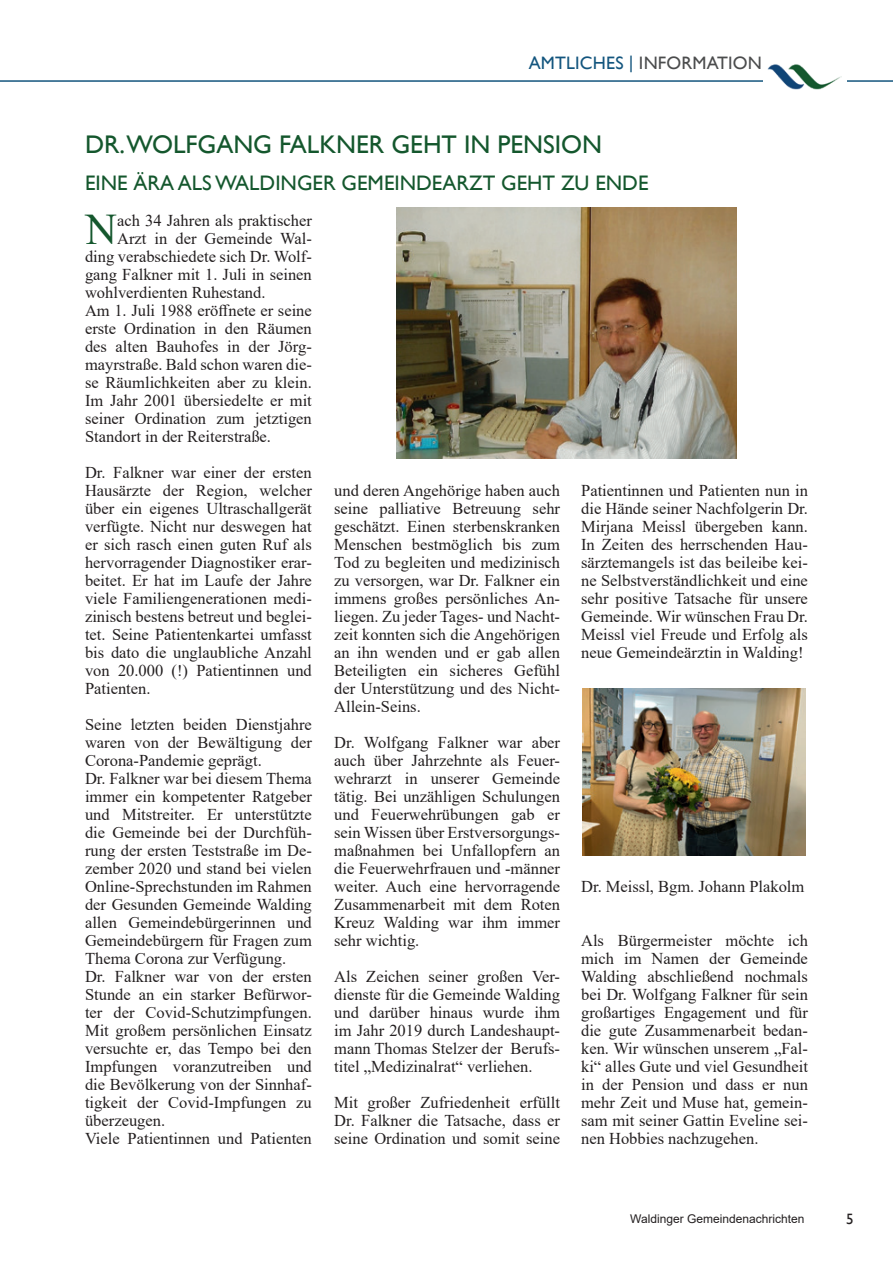
<style>
.page{position:relative;width:893px;height:1263px;background:#fff}
.page>*{position:absolute;margin:0;border:0;box-sizing:border-box;transform-origin:0 0}
.t1{font:43.65px "Times New Roman";color:#14572d}
.t2{font:25.5px "Gill Sans";color:#14572d}
.t3{font:21px "Gill Sans";color:#14572d}
.t4{font:18px "Gill Sans";letter-spacing:.01em;color:#4b4c4d}
.t5{font:16.5px/18px "Times New Roman";color:#231f20;text-align:justify}
.t6{font:15px "Gill Sans";color:#231f20}
.t7{font:12px "Arial";color:#231f20}
.s1{color:#13557e}
</style>
<div class="page">
<hr style="left:0;top:80px;width:893px;height:2px;background:#13557e">
<div style="left:763px;top:50px;width:83px;height:60px;background:#fff"></div>
<img style="left:768px;top:64px;width:74px;height:26px">
<img style="left:396px;top:208px;width:341px;height:251px">
<img style="left:582px;top:688px;width:224px;height:168px">
<p class="t4" style="left:529px;top:52px;width:235px"><span class="s1">AMTLICHES |</span> INFORMATION</p>
<h2 class="t2" style="left:85px;top:130px;width:519px">DR.WOLFGANG FALKNER GEHT IN PENSION</h2>
<p class="t3" style="left:85px;top:171px;width:565px">EINE ÄRA ALS WALDINGER GEMEINDEARZT GEHT ZU ENDE</p>
<h1 class="t1" style="left:86px;top:198px;width:33px">N</h1>
<p class="t5" style="left:117px;top:211px;width:196px">ach 34 Jahren als praktischer</p>
<p class="t5" style="left:117px;top:229px;width:196px">Arzt in der Gemeinde Wal-</p>
<p class="t5" style="left:85px;top:247px;width:228px">ding verabschiedete sich Dr. Wolf-</p>
<p class="t5" style="left:85px;top:265px;width:228px">gang Falkner mit 1. Juli in seinen</p>
<p class="t5" style="left:85px;top:283px;width:182px">wohlverdienten Ruhestand.</p>
<p class="t5" style="left:85px;top:301px;width:228px">Am 1. Juli 1988 eröffnete er seine</p>
<p class="t5" style="left:85px;top:319px;width:228px">erste Ordination in den Räumen</p>
<p class="t5" style="left:85px;top:337px;width:228px">des alten Bauhofes in der Jörg-</p>
<p class="t5" style="left:85px;top:355px;width:228px">mayrstraße. Bald schon waren die-</p>
<p class="t5" style="left:85px;top:373px;width:228px">se Räumlichkeiten aber zu klein.</p>
<p class="t5" style="left:85px;top:391px;width:228px">Im Jahr 2001 übersiedelte er mit</p>
<p class="t5" style="left:85px;top:409px;width:228px">seiner Ordination zum jetztigen</p>
<p class="t5" style="left:85px;top:427px;width:188px">Standort in der Reiterstraße.</p>
<p class="t5" style="left:85px;top:463px;width:228px">Dr. Falkner war einer der ersten Hausärzte der Region, welcher über ein eigenes Ultraschallgerät verfügte. Nicht nur deswegen hat er sich rasch einen guten Ruf als hervorragender Diagnostiker erar&shy;beitet. Er hat im Laufe der Jahre viele Familiengenerationen medi&shy;zinisch bestens betreut und beglei&shy;tet. Seine Patientenkartei umfasst bis dato die unglaubliche Anzahl von 20.000 (!) Patientinnen und Patienten.</p>
<p class="t5" style="left:85px;top:715px;width:228px;text-align:left">Seine letzten beiden Dienstjahre waren von der Bewältigung der<br>Corona-Pandemie geprägt.<br>Dr. Falkner war bei diesem Thema immer ein kompetenter Ratgeber und Mitstreiter. Er unterstützte die Gemeinde bei der Durchfüh&shy;rung der ersten Teststraße im De&shy;zember 2020 und stand bei vielen<br>Online-Sprechstunden im Rahmen der Gesunden Gemeinde Walding allen Gemeindebürgerinnen und<br>Gemeindebürgern für Fragen zum<br>Thema Corona zur Verfügung.<br>Dr. Falkner war von der ersten<br>Stunde an ein starker Befürwor&shy;ter der Covid-Schutzimpfungen.<br>Mit großem persönlichen Einsatz versuchte er, das Tempo bei den<br>Impfungen voranzutreiben und die Bevölkerung von der Sinnhaf&shy;tigkeit der Covid-Impfungen zu überzeugen.<br>Viele Patientinnen und Patienten</p>
<p class="t5" style="left:334px;top:481px;width:227px">und deren Angehörige haben auch seine palliative Betreuung sehr geschätzt. Einen sterbenskranken Menschen bestmöglich bis zum Tod zu begleiten und medizinisch zu versorgen, war Dr. Falkner ein immens großes persönliches An&shy;liegen. Zu jeder Tages- und Nacht&shy;zeit konnten sich die Angehörigen an ihn wenden und er gab allen Beteiligten ein sicheres Gefühl der Unterstützung und des Nicht-Allein-Seins.</p>
<p class="t5" style="left:334px;top:733px;width:227px">Dr. Wolfgang Falkner war aber auch über Jahrzehnte als Feuer&shy;wehrarzt in unserer Gemeinde tätig. Bei unzähligen Schulungen und Feuerwehrübungen gab er sein Wissen über Erstversorgungs&shy;maßnahmen bei Unfallopfern an die Feuerwehrfrauen und -männer weiter. Auch eine hervorragende Zusammenarbeit mit dem Roten Kreuz Walding war ihm immer sehr wichtig.</p>
<p class="t5" style="left:334px;top:967px;width:227px">Als Zeichen seiner großen Ver&shy;dienste für die Gemeinde Walding und darüber hinaus wurde ihm im Jahr 2019 durch Landeshaupt&shy;mann Thomas Stelzer der Berufs&shy;titel „Medizinalrat“ verliehen.</p>
<p class="t5" style="left:334px;top:1093px;width:227px">Mit großer Zufriedenheit erfüllt Dr. Falkner die Tatsache, dass er seine Ordination und somit seine</p>
<p class="t5" style="left:581px;top:481px;width:228px">Patientinnen und Patienten nun in die Hände seiner Nachfolgerin Dr.<br>Mirjana Meissl übergeben kann.<br>In Zeiten des herrschenden Hau&shy;särztemangels ist das beileibe kei&shy;ne Selbstverständlichkeit und eine sehr positive Tatsache für unsere Gemeinde. Wir wünschen Frau Dr.<br>Meissl viel Freude und Erfolg als neue Gemeindeärztin in Walding!</p>
<p class="t5" style="left:581px;top:877px;width:225px">Dr. Meissl, Bgm. Johann Plakolm</p>
<p class="t5" style="left:581px;top:931px;width:228px">Als Bürgermeister möchte ich mich im Namen der Gemeinde Walding abschließend nochmals bei Dr. Wolfgang Falkner für sein großartiges Engagement und für die gute Zusammenarbeit bedan&shy;ken. Wir wünschen unserem „Fal&shy;ki“ alles Gute und viel Gesundheit in der Pension und dass er nun mehr Zeit und Muse hat, gemein&shy;sam mit seiner Gattin Eveline sei&shy;nen Hobbies nachzugehen.</p>
<p class="t7" style="left:630px;top:1210px;width:176px">Waldinger Gemeindenachrichten</p>
<p class="t6" style="left:846px;top:1211px;width:9px">5</p>
</div>
